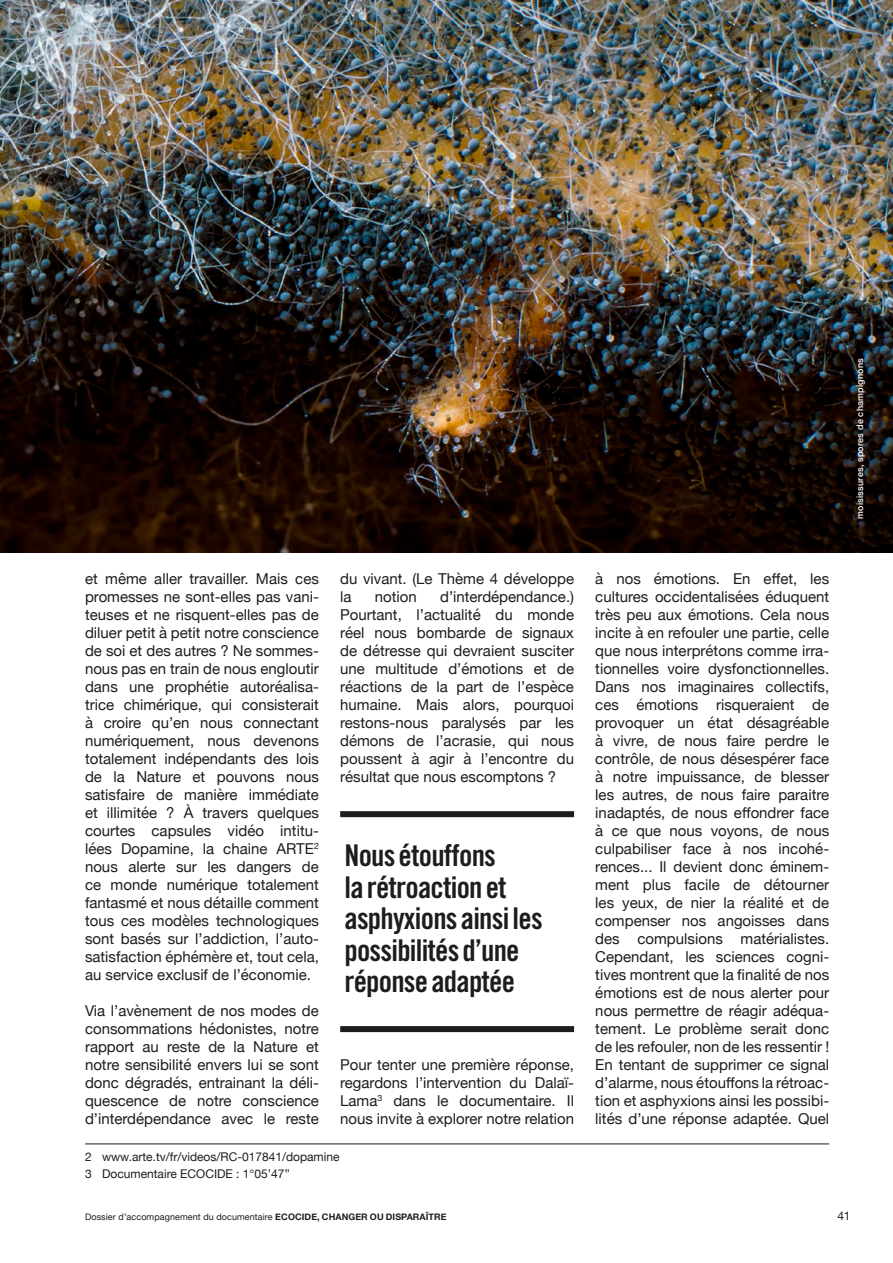
<style>
.page{position:relative;width:893px;height:1263px;background:#fff}
.page>*{position:absolute;margin:0;border:0;box-sizing:border-box;transform-origin:0 0}
.EXERGE__supplementar{font:30px/31.5px "Trade Gothic LT Std Bd Cn 20";letter-spacing:-.025em;color:#1d1d1b}
.BODYCOPY{font:15px/18px "Helvetica Neue";color:#1d1d1b;text-align:justify}
.FOOTNOTES{font:12px "Helvetica Neue";color:#1d1d1b}
.t1{font:9px "Helvetica Neue";letter-spacing:.01em;color:#1d1d1b}
.t2{font:500 9px "Helvetica Neue";letter-spacing:.02em;color:#fff}
.s1{font-weight:700}
</style>
<div class="page">
<img style="left:0;top:0;width:893px;height:553px">
<hr style="left:85px;top:1143px;width:744px;height:1px;background:#1d1d1b">
<div style="left:340px;top:811px;width:234px;height:6px;background:#1d1d1b"></div>
<div style="left:340px;top:1026px;width:234px;height:6px;background:#1d1d1b"></div>
<p class="t2" style="left:853px;top:519px;width:162px;rotate:-90deg">moisissures, spores de champignons</p>
<p class="BODYCOPY" style="left:340px;top:571px;width:235px">du vivant. (Le Thème 4 développe la</p>
<p class="BODYCOPY" style="left:85px;top:571px;width:235px">et même aller travailler. Mais ces promesses ne sont-elles pas vani&shy;teuses et ne risquent-elles pas de diluer petit à petit notre conscience de soi et des autres ? Ne sommes&shy;nous pas en train de nous engloutir dans une prophétie autoréalisa&shy;trice chimérique, qui consisterait à croire qu’en nous connectant numériquement, nous devenons totalement indépendants des lois de la Nature et pouvons nous satisfaire de manière immédiate et illimitée ? À travers quelques courtes capsules vidéo intitu&shy;lées Dopamine, la chaine ARTE<sup>2 </sup>nous alerte sur les dangers de ce monde numérique totalement fantasmé et nous détaille comment tous ces modèles technologiques sont basés sur l’addiction, l’auto&shy;satisfaction éphémère et, tout cela, au service exclusif de l’économie.</p>
<p class="BODYCOPY" style="left:85px;top:1003px;width:235px">Via l’avènement de nos modes de consommations hédonistes, notre rapport au reste de la Nature et notre sensibilité envers lui se sont donc dégradés, entrainant la déli&shy;quescence de notre conscience d’interdépendance avec le reste</p>
<p class="FOOTNOTES" style="left:85px;top:1148px;width:256px">2 www.arte.tv/fr/videos/RC-017841/dopamine</p>
<p class="FOOTNOTES" style="left:85px;top:1165px;width:206px">3 Documentaire ECOCIDE : 1°05’47’’</p>
<p class="BODYCOPY" style="left:340px;top:589px;width:235px;text-indent:100px">d’interdépendance.)<br>Pourtant, l’actualité du monde réel nous bombarde de signaux de détresse qui devraient susciter une multitude d’émotions et de réactions de la part de l’espèce humaine. Mais alors, pourquoi restons-nous paralysés par les démons de l’acrasie, qui nous poussent à agir à l’encontre du résultat que nous escomptons ?</p>
<p class="BODYCOPY" style="left:375px;top:589px;width:43px">notion</p>
<p class="EXERGE__supplementar" style="left:344px;top:839px;width:200px">Nous étouffons<br>la rétroaction et asphyxions ainsi les possibilités d’une réponse adaptée</p>
<p class="BODYCOPY" style="left:340px;top:1057px;width:235px">Pour tenter une première réponse, regardons l’intervention du Dalaï-Lama<sup>3</sup> dans le documentaire. Il nous invite à explorer notre relation</p>
<p class="BODYCOPY" style="left:595px;top:571px;width:235px">à nos émotions. En effet, les cultures occidentalisées éduquent très peu aux émotions. Cela nous incite à en refouler une partie, celle que nous interprétons comme irra&shy;tionnelles voire dysfonctionnelles.<br>Dans nos imaginaires collectifs, ces émotions risqueraient de provoquer un état désagréable à vivre, de nous faire perdre le contrôle, de nous désespérer face à notre impuissance, de blesser les autres, de nous faire paraitre inadaptés, de nous effondrer face à ce que nous voyons, de nous culpabiliser face à nos incohé&shy;rences... Il devient donc éminem&shy;ment plus facile de détourner les yeux, de nier la réalité et de compenser nos angoisses dans des compulsions matérialistes.<br>Cependant, les sciences cogni&shy;tives montrent que la finalité de nos émotions est de nous alerter pour nous permettre de réagir adéqua&shy;tement. Le problème serait donc de les refouler, non de les ressentir !<br>En tentant de supprimer ce signal d’alarme, nous étouffons la rétroac&shy;tion et asphyxions ainsi les possibi&shy;lités d’une réponse adaptée. Quel</p>
<p class="t1" style="left:85px;top:1211px;width:363px">Dossier d’accompagnement du documentaire <span class="s1">ECOCIDE, CHANGER OU DISPARAÎTRE</span></p>
<p class="FOOTNOTES" style="left:837px;top:1207px;width:14px">41</p>
</div>
